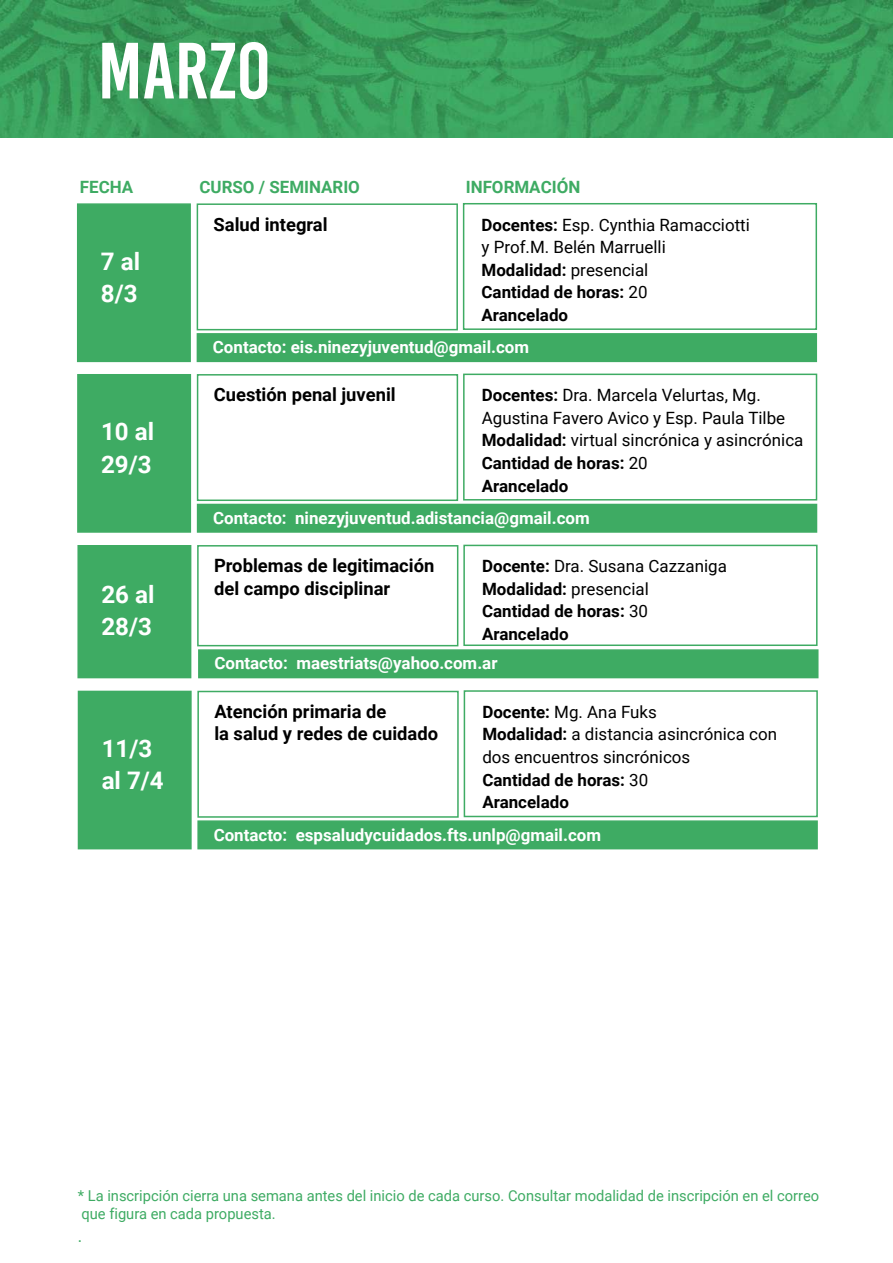
<style>
.page{position:relative;width:893px;height:1263px;background:#fff}
.page>*{position:absolute;margin:0;border:0;box-sizing:border-box;transform-origin:0 0}
.t1{font:79.5px "Bebas Kai";color:#fff}
.t2{font:700 24.15px/32.2px "Roboto";color:#fff}
.t3{font:700 18.3px/22.6px "Roboto";color:#000}
.t4{font:16.95px/22.6px "Roboto";color:#000}
.t5{font:700 16.95px "Roboto";color:#fff}
.t6{font:700 16.95px/22.6px "Roboto";color:#000}
.t7{font:700 16.95px "Roboto";color:#3eab63}
.t8{font:16.95px "Roboto";color:#3eab63}
.t9{font:15px/18px "Roboto";color:#3eab63}
.s1{font-weight:700}
.s2{font-weight:400}
</style>
<div class="page">
<img style="left:0;top:0;width:893px;height:137px">
<div style="left:77px;top:203px;width:114px;height:159px;background:#3eab63;border:2px solid #3eab63"></div>
<div style="left:197px;top:203px;width:261px;height:127px;border:2px solid #3eab63"></div>
<div style="left:463px;top:203px;width:354px;height:127px;border:2px solid #3eab63"></div>
<div style="left:197px;top:333px;width:620px;height:29px;background:#3eab63;border:2px solid #3eab63"></div>
<div style="left:77px;top:374px;width:114px;height:159px;background:#3eab63;border:2px solid #3eab63"></div>
<div style="left:197px;top:374px;width:261px;height:127px;border:2px solid #3eab63"></div>
<div style="left:463px;top:374px;width:354px;height:126px;border:2px solid #3eab63"></div>
<div style="left:197px;top:504px;width:620px;height:29px;background:#3eab63;border:2px solid #3eab63"></div>
<div style="left:78px;top:691px;width:114px;height:158px;background:#3eab63"></div>
<div style="left:197px;top:691px;width:262px;height:127px;border:2px solid #3eab63"></div>
<div style="left:464px;top:690px;width:354px;height:127px;border:2px solid #3eab63"></div>
<div style="left:197px;top:820px;width:621px;height:29px;background:#3eab63;border:2px solid #3eab63"></div>
<div style="left:77px;top:545px;width:114px;height:133px;background:#3eab63"></div>
<div style="left:197px;top:545px;width:261px;height:101px;border:2px solid #3eab63"></div>
<div style="left:463px;top:545px;width:354px;height:101px;border:2px solid #3eab63"></div>
<div style="left:198px;top:649px;width:620px;height:29px;background:#3eab63;border:2px solid #3eab63"></div>
<h1 class="t1" style="left:98px;top:28px;width:175px">MARZO</h1>
<p class="t7" style="left:80px;top:175px;width:55px">FECHA</p>
<p class="t7" style="left:200px;top:175px;width:162px">CURSO / SEMINARIO</p>
<p class="t7" style="left:466px;top:175px;width:116px">INFORMACIÓN</p>
<h2 class="t2" style="left:101px;top:244px;width:41px">7 al<br>8/3</h2>
<h2 class="t2" style="left:101px;top:415px;width:55px">10 al<br>29/3</h2>
<h2 class="t2" style="left:101px;top:577px;width:55px">26 al<br>28/3</h2>
<h2 class="t2" style="left:102px;top:731px;width:64px">11/3 al 7/4</h2>
<p class="t3" style="left:214px;top:212px;width:116px">Salud integral</p>
<p class="t4" style="left:482px;top:213px;width:270px"><span class="s1">Docentes:</span> Esp. Cynthia Ramacciotti y Prof.M. Belén Marruelli<br><span class="s1">Modalidad:</span> presencial<br><span class="s1">Cantidad de horas:</span> 20<br><span class="s1">Arancelado</span></p>
<p class="t5" style="left:213px;top:335px;width:318px">Contacto: eis.ninezyjuventud@gmail.com</p>
<p class="t3" style="left:214px;top:383px;width:183px">Cuestión penal juvenil</p>
<p class="t4" style="left:482px;top:383px;width:323px"><span class="s1">Docentes:</span> Dra. Marcela Velurtas, Mg.<br>Agustina Favero Avico y Esp. Paula Tilbe<br><span class="s1">Modalidad:</span> virtual sincrónica y asincrónica<br><span class="s1">Cantidad de horas:</span> 20<br><span class="s1">Arancelado</span></p>
<p class="t5" style="left:213px;top:506px;width:378px">Contacto: ninezyjuventud.adistancia@gmail.com</p>
<p class="t3" style="left:214px;top:554px;width:222px">Problemas de legitimación del campo disciplinar</p>
<p class="t6" style="left:482px;top:554px;width:246px">Docente: <span class="s2">Dra. Susana Cazzaniga<br></span>Modalidad: <span class="s2">presencial<br></span>Cantidad de horas: <span class="s2">30<br></span>Arancelado</p>
<p class="t5" style="left:214px;top:651px;width:285px">Contacto: maestriats@yahoo.com.ar</p>
<p class="t3" style="left:214px;top:699px;width:225px">Atención primaria de<br>la salud y redes de cuidado</p>
<p class="t4" style="left:482px;top:700px;width:296px"><span class="s1">Docente:</span> Mg. Ana Fuks<br><span class="s1">Modalidad:</span> a distancia asincrónica con dos encuentros sincrónicos<br><span class="s1">Cantidad de horas:</span> 30<br><span class="s1">Arancelado</span></p>
<p class="t5" style="left:214px;top:823px;width:389px">Contacto: espsaludycuidados.fts.unlp@gmail.com</p>
<p class="t9" style="left:78px;top:1186px;width:743px">* La inscripción cierra una semana antes del inicio de cada curso. Consultar modalidad de inscripción en el correo que figura en cada propuesta.</p>
<p class="t8" style="left:78px;top:1223px;width:6px">.</p>
</div>
